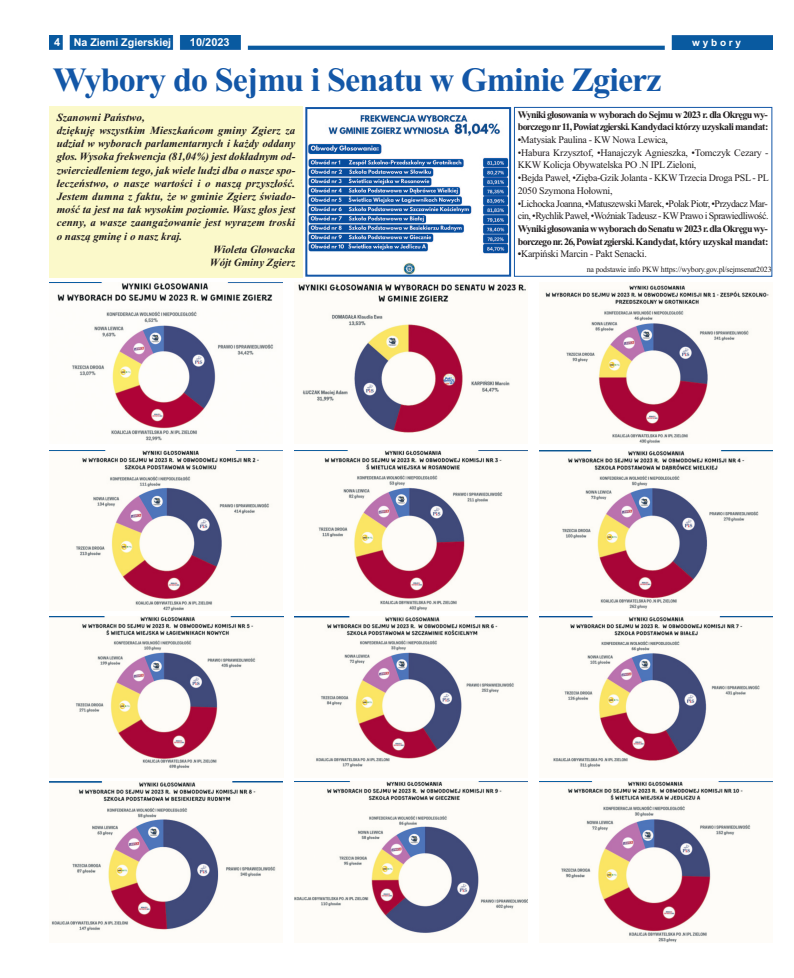
<style>
.page{position:relative;width:794px;height:978px;background:#fff}
.page>*{position:absolute;margin:0;border:0;box-sizing:border-box;transform-origin:0 0}
.t1{font:700 34px "Times New Roman";letter-spacing:-.025em;color:#1357a7}
.t2{font:italic 700 11px "Times New Roman";color:#231f20}
.t3{font:700 11px "Arial";color:#fff}
.t4{font:700 10.7px "Arial";color:#fff}
.t5{font:700 10px/12.7px "Times New Roman";letter-spacing:-.06em;color:#231f20}
.t6{font:10px/12.7px "Times New Roman";letter-spacing:-.025em;color:#231f20}
.t7{font:10px/12.7px "Times New Roman";letter-spacing:-.045em;color:#231f20}
.t8{font:700 10px "Arial";letter-spacing:.28em;color:#fff}
.t9{font:8px "Times New Roman";letter-spacing:-.025em;color:#231f20}
.s1{font-size:11px}
.s2{font-weight:700}
</style>
<div class="page">
<img style="left:50px;top:36px;width:722px;height:14px">
<img style="left:308px;top:115px;width:200px;height:159px">
<div style="left:305px;top:107px;width:206px;height:170px;border:2px solid #1357a7"></div>
<img style="left:298px;top:283px;width:228px;height:150px">
<img style="left:50px;top:283px;width:232px;height:158px">
<img style="left:50px;top:450px;width:232px;height:161px">
<img style="left:539px;top:450px;width:233px;height:160px">
<img style="left:294px;top:616px;width:234px;height:152px">
<img style="left:294px;top:450px;width:234px;height:161px">
<img style="left:50px;top:616px;width:233px;height:153px">
<img style="left:539px;top:782px;width:233px;height:160px">
<img style="left:539px;top:616px;width:233px;height:152px">
<img style="left:295px;top:782px;width:233px;height:152px">
<img style="left:50px;top:782px;width:232px;height:149px">
<div style="left:514px;top:107px;width:258px;height:170px;border:1px solid #1357a7"></div>
<img style="left:545px;top:285px;width:224px;height:158px">
<p class="t4" style="left:54px;top:36px;width:119px"><span class="s1">4</span> Na Ziemi Zgierskiej</p>
<p class="t3" style="left:190px;top:36px;width:41px">10/2023</p>
<p class="t8" style="left:692px;top:36px;width:50px">wybory</p>
<h1 class="t1" style="left:53px;top:60px;width:610px">Wybory do Sejmu i Senatu w Gminie Zgierz</h1>
<p class="t2" style="left:57px;top:110px;width:90px">Szanowni Państwo,</p>
<p class="t2" style="left:57px;top:124px;width:240px">dziękuję wszystkim Mieszkańcom gminy Zgierz za</p>
<p class="t2" style="left:57px;top:137px;width:240px">udział w wyborach parlamentarnych i każdy oddany</p>
<p class="t2" style="left:57px;top:150px;width:239px">głos. Wysoka frekwencja (81,04%) jest dokładnym od-</p>
<p class="t2" style="left:57px;top:163px;width:239px">zwierciedleniem tego, jak wiele ludzi dba o nasze spo-</p>
<p class="t2" style="left:57px;top:176px;width:240px">łeczeństwo, o nasze wartości i o naszą przyszłość.</p>
<p class="t2" style="left:57px;top:190px;width:239px">Jestem dumna z faktu, że w gminie Zgierz świado-</p>
<p class="t2" style="left:57px;top:203px;width:240px">mość ta jest na tak wysokim poziomie. Wasz głos jest</p>
<p class="t2" style="left:57px;top:216px;width:240px">cenny, a wasze zaangażowanie jest wyrazem troski</p>
<p class="t2" style="left:57px;top:229px;width:127px">o naszą gminę i o nasz kraj.</p>
<p class="t2" style="left:213px;top:242px;width:84px">Wioleta Głowacka</p>
<p class="t2" style="left:210px;top:256px;width:87px">Wójt Gminy Zgierz</p>
<p class="t5" style="left:518px;top:108px;width:252px">Wyniki głosowania w wyborach do Sejmu w 2023 r. dla Okręgu wy&shy;borczegonr11,Powiatzgierski.Kandydaci którzy uzyskali mandat:</p>
<p class="t6" style="left:518px;top:133px;width:152px"><span class="s2">•</span>Matysiak Paulina - KW Nowa Lewica,</p>
<p class="t6" style="left:518px;top:146px;width:252px">•Habura Krzysztof, •Hanajczyk Agnieszka, •Tomczyk Cezary -<br>KKW Kolicja Obywatelska PO .N IPL Zieloni,</p>
<p class="t6" style="left:518px;top:171px;width:252px">•Bejda Paweł, •Zięba-Gzik Jolanta - KKW Trzecia Droga PSL - PL<br>2050 Szymona Hołowni,</p>
<p class="t7" style="left:518px;top:197px;width:252px">•Lichocka Joanna, •Matuszewski Marek, •Polak Piotr, •Przydacz Mar&shy;cin, •Rychlik Paweł, •WoźniakTadeusz - KWPrawo i Sprawiedliwość.</p>
<p class="t5" style="left:518px;top:222px;width:252px">Wyniki głosowania w wyborach do Senatu w 2023 r. dla Okręgu wy&shy;borczegonr.26,Powiatzgierski.Kandydat, który uzyskał mandat:</p>
<p class="t6" style="left:518px;top:248px;width:131px"><span class="s2">•</span>Karpiński Marcin - Pakt Senacki.</p>
<p class="t9" style="left:587px;top:264px;width:186px">na podstawie info PKW https://wybory.gov.pl/sejmsenat2023</p>
</div>
